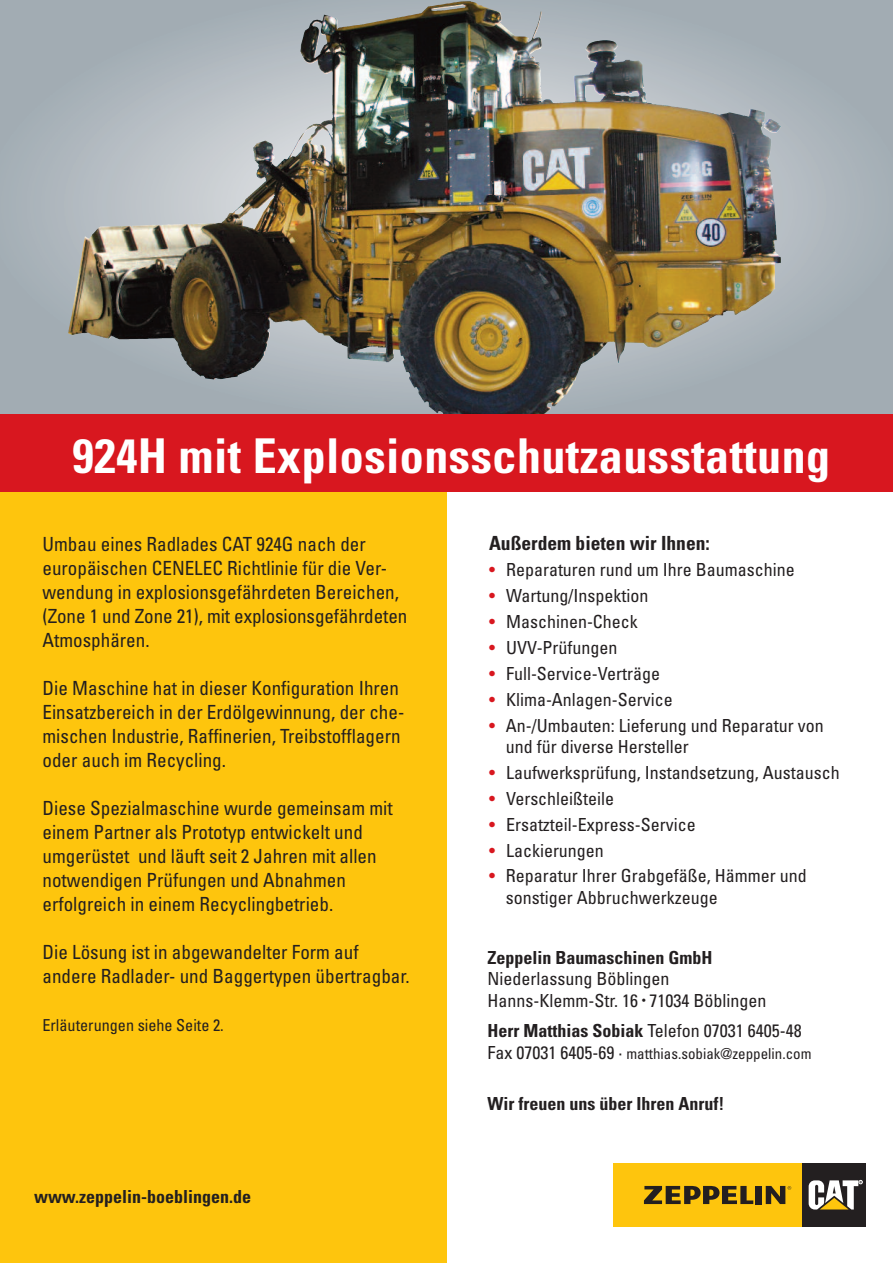
<style>
.page{position:relative;width:893px;height:1263px;background:#fff}
.page>*{position:absolute;margin:0;border:0;box-sizing:border-box;transform-origin:0 0}
.t1{font:700 condensed 48px "Univers";letter-spacing:.01em;color:#fff}
.t2{font:condensed 19.5px/24px "Univers";color:#231f20}
.t3{font:700 condensed 19.5px "Univers";color:#231f20}
.t4{font:condensed 18px/21.6px "Univers";color:#231f20}
.t5{font:700 condensed 18px "Univers";color:#231f20}
.t6{font:condensed 16.5px "Univers";color:#231f20}
.t7{font:condensed 15px "Univers";color:#231f20}
.s1{color:#d8171f}
.s2{font-weight:700}
.s3{font-size:18px}
</style>
<div class="page">
<div style="left:0;top:451px;width:446px;height:812px;background:#fec50d"></div>
<div style="left:613px;top:1163px;width:188px;height:64px;background:#fec50d"></div>
<svg style="left:766px;top:1186px;width:25px;height:18px"></svg>
<div style="left:755px;top:1186px;width:7px;height:18px;background:#231f20"></div>
<svg style="left:644px;top:1186px;width:109px;height:18px"></svg>
<div style="left:801px;top:1163px;width:64px;height:64px;background:#231f20"></div>
<svg style="left:809px;top:1180px;width:53px;height:29px"></svg>
<img style="left:0;top:0;width:893px;height:414px">
<img style="left:68px;top:153px;width:198px;height:179px">
<div style="left:0;top:414px;width:893px;height:78px;background:#d8171f"></div>
<h1 class="t1" style="left:73px;top:438px;width:759px">924H mit Explosionsschutzausstattung</h1>
<p class="t2" style="left:43px;top:534px;width:366px">Umbau eines Radlades CAT 924G nach der europäischen CENELEC Richtlinie für die Ver&shy;wendung in explosionsgefährdeten Bereichen, (Zone 1 und Zone 21), mit explosionsgefährdeten Atmosphären.</p>
<p class="t2" style="left:43px;top:678px;width:363px">Die Maschine hat in dieser Konfiguration Ihren Einsatzbereich in der Erdölgewinnung, der che&shy;mischen Industrie, Raffinerien, Treibstofflagern oder auch im Recycling.</p>
<p class="t2" style="left:43px;top:798px;width:352px">Diese Spezialmaschine wurde gemeinsam mit einem Partner als Prototyp entwickelt und umgerüstet und läuft seit 2 Jahren mit allen notwendigen Prüfungen und Abnahmen erfolgreich in einem Recyclingbetrieb.</p>
<p class="t2" style="left:43px;top:942px;width:369px">Die Lösung ist in abgewandelter Form auf andere Radlader- und Baggertypen übertragbar.</p>
<p class="t6" style="left:43px;top:1019px;width:183px">Erläuterungen siehe Seite 2.</p>
<p class="t5" style="left:34px;top:1190px;width:219px">www.zeppelin-boeblingen.de</p>
<p class="t3" style="left:489px;top:536px;width:222px">Außerdem bieten wir Ihnen:</p>
<p class="t4" style="left:489px;top:561px;width:307px"><span class="s1">•</span> Reparaturen rund um Ihre Baumaschine</p>
<p class="t4" style="left:489px;top:587px;width:161px"><span class="s1">•</span> Wartung/Inspektion</p>
<p class="t4" style="left:489px;top:612px;width:150px"><span class="s1">•</span> Maschinen-Check</p>
<p class="t4" style="left:489px;top:638px;width:130px"><span class="s1">•</span> UVV-Prüfungen</p>
<p class="t4" style="left:489px;top:664px;width:173px"><span class="s1">•</span> Full-Service-Verträge</p>
<p class="t4" style="left:489px;top:690px;width:185px"><span class="s1">•</span> Klima-Anlagen-Service</p>
<p class="t4" style="left:506px;top:716px;width:319px;text-indent:-17px"><span class="s1">•</span> An-/Umbauten: Lieferung und Reparatur von und für diverse Hersteller</p>
<p class="t4" style="left:489px;top:763px;width:352px"><span class="s1">•</span> Laufwerksprüfung, Instandsetzung, Austausch</p>
<p class="t4" style="left:489px;top:789px;width:127px"><span class="s1">•</span> Verschleißteile</p>
<p class="t4" style="left:489px;top:815px;width:208px"><span class="s1">•</span> Ersatzteil-Express-Service</p>
<p class="t4" style="left:489px;top:841px;width:116px"><span class="s1">•</span> Lackierungen</p>
<p class="t4" style="left:506px;top:867px;width:302px;text-indent:-17px"><span class="s1">•</span> Reparatur Ihrer Grabgefäße, Hämmer und sonstiger Abbruchwerkzeuge</p>
<p class="t5" style="left:488px;top:951px;width:226px">Zeppelin Baumaschinen GmbH</p>
<p class="t4" style="left:488px;top:970px;width:280px">Niederlassung Böblingen<br>Hanns-Klemm-Str. 16 <sup>•</sup> 71034 Böblingen</p>
<p class="t4" style="left:488px;top:1021px;width:316px"><span class="s2">Herr Matthias Sobiak</span> Telefon 07031 6405-48</p>
<p class="t7" style="left:488px;top:1048px;width:325px"><span class="s3">Fax 07031 6405-69 ·</span> matthias.sobiak@zeppelin.com</p>
<p class="t5" style="left:488px;top:1097px;width:238px">Wir freuen uns über Ihren Anruf!</p>
</div>
